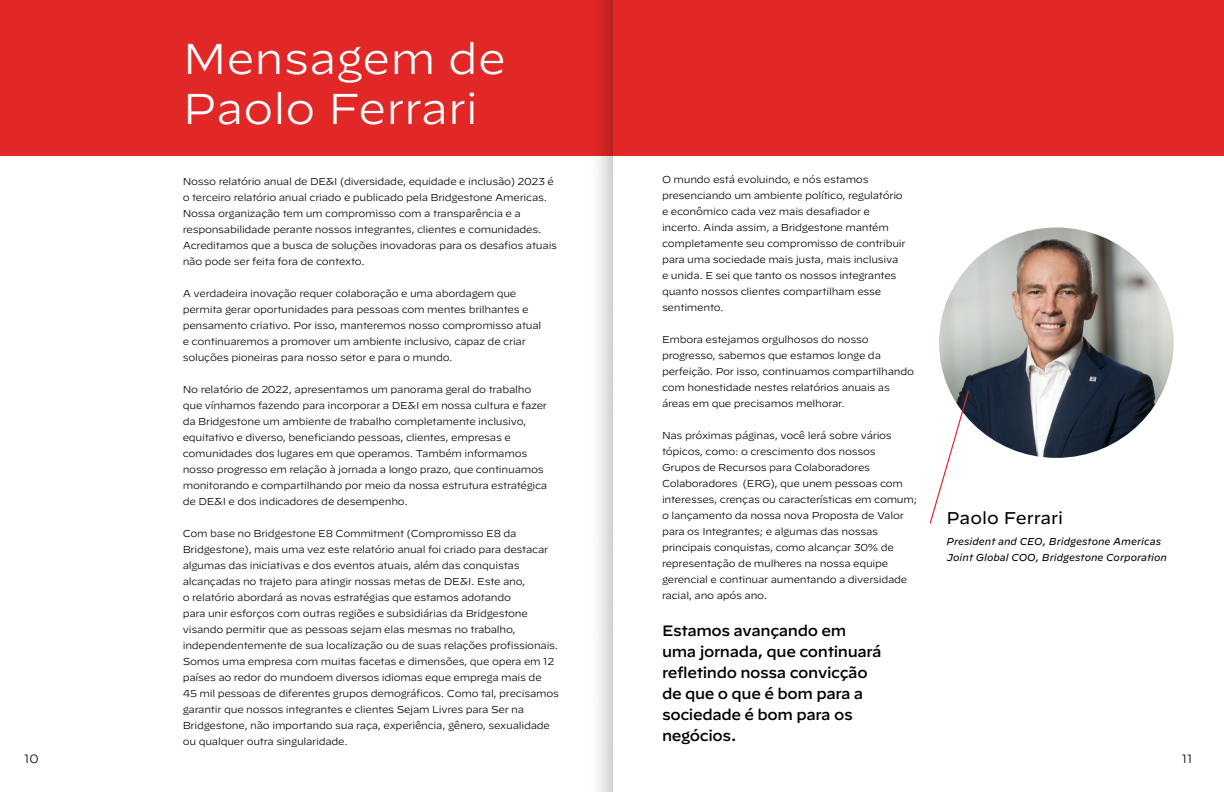
<style>
.page{position:relative;width:1224px;height:792px;background:#fff}
.page>*{position:absolute;margin:0;border:0;box-sizing:border-box;transform-origin:0 0}
.t1{font:300 43px/50px "Decimal";color:#fff}
.t2{font:17px "Decimal";color:#000}
.t3{font:500 15px/21px "Decimal";letter-spacing:-.025em;color:#000}
.t4{font:300 12px "Decimal";color:#000}
.t5{font:300 10px/16px "Decimal";letter-spacing:-.025em;color:#000}
.t6{font:italic 10px/16px "Decimal";color:#000}
</style>
<div class="page">
<div style="left:0;top:0;width:1224px;height:156px;background:#e12827"></div>
<img style="left:939px;top:228px;width:235px;height:230px">
<svg style="left:929px;top:390px;width:41px;height:134px"></svg>
<h1 class="t1" style="left:183px;top:34px;width:325px">Mensagem de<br>Paolo Ferrari</h1>
<p class="t5" style="left:183px;top:174px;width:376px">Nosso relatório anual de DE&amp;I (diversidade, equidade e inclusão) 2023 é o terceiro relatório anual criado e publicado pela Bridgestone Americas.<br>Nossa organização tem um compromisso com a transparência e a responsabilidade perante nossos integrantes, clientes e comunidades.<br>Acreditamos que a busca de soluções inovadoras para os desafios atuais não pode ser feita fora de contexto.</p>
<p class="t5" style="left:183px;top:286px;width:360px">A verdadeira inovação requer colaboração e uma abordagem que permita gerar oportunidades para pessoas com mentes brilhantes e pensamento criativo. Por isso, manteremos nosso compromisso atual e continuaremos a promover um ambiente inclusivo, capaz de criar soluções pioneiras para nosso setor e para o mundo.</p>
<p class="t5" style="left:183px;top:382px;width:366px">No relatório de 2022, apresentamos um panorama geral do trabalho que vínhamos fazendo para incorporar a DE&amp;I em nossa cultura e fazer da Bridgestone um ambiente de trabalho completamente inclusivo, equitativo e diverso, beneficiando pessoas, clientes, empresas e comunidades dos lugares em que operamos. Também informamos nosso progresso em relação à jornada a longo prazo, que continuamos monitorando e compartilhando por meio da nossa estrutura estratégica de DE&amp;I e dos indicadores de desempenho.</p>
<p class="t5" style="left:183px;top:526px;width:378px">Com base no Bridgestone E8 Commitment (Compromisso E8 da Bridgestone), mais uma vez este relatório anual foi criado para destacar algumas das iniciativas e dos eventos atuais, além das conquistas alcançadas no trajeto para atingir nossas metas de DE&amp;I. Este ano,<br>o relatório abordará as novas estratégias que estamos adotando<br>para unir esforços com outras regiões e subsidiárias da Bridgestone visando permitir que as pessoas sejam elas mesmas no trabalho, independentemente de sua localização ou de suas relações profissionais.<br>Somos uma empresa com muitas facetas e dimensões, que opera em 12 países ao redor do mundoem diversos idiomas eque emprega mais de<br>45 mil pessoas de diferentes grupos demográficos. Como tal, precisamos garantir que nossos integrantes e clientes Sejam Livres para Ser na Bridgestone, não importando sua raça, experiência, gênero, sexualidade ou qualquer outra singularidade.</p>
<p class="t5" style="left:662px;top:172px;width:245px">O mundo está evoluindo, e nós estamos presenciando um ambiente político, regulatório e econômico cada vez mais desafiador e incerto. Ainda assim, a Bridgestone mantém completamente seu compromisso de contribuir para uma sociedade mais justa, mais inclusiva e unida. E sei que tanto os nossos integrantes quanto nossos clientes compartilham esse sentimento.</p>
<p class="t5" style="left:662px;top:332px;width:254px">Embora estejamos orgulhosos do nosso progresso, sabemos que estamos longe da perfeição. Por isso, continuamos compartilhando com honestidade nestes relatórios anuais as áreas em que precisamos melhorar.</p>
<p class="t5" style="left:662px;top:428px;width:257px">Nas próximas páginas, você lerá sobre vários tópicos, como: o crescimento dos nossos<br>Grupos de Recursos para Colaboradores Colaboradores (ERG), que unem pessoas com interesses, crenças ou características em comum; o lançamento da nossa nova Proposta de Valor para os Integrantes; e algumas das nossas principais conquistas, como alcançar 30% de representação de mulheres na nossa equipe gerencial e continuar aumentando a diversidade racial, ano após ano.</p>
<h3 class="t3" style="left:662px;top:618px;width:221px">Estamos avançando em uma jornada, que continuará refletindo nossa convicção de que o que é bom para a sociedade é bom para os negócios.</h3>
<h2 class="t2" style="left:946px;top:508px;width:118px">Paolo Ferrari</h2>
<p class="t6" style="left:946px;top:532px;width:222px">President and CEO, Bridgestone Americas<br>Joint Global COO, Bridgestone Corporation</p>
<p class="t4" style="left:24px;top:751px;width:16px">10</p>
<p class="t4" style="left:1182px;top:751px;width:12px">11</p>
</div>
